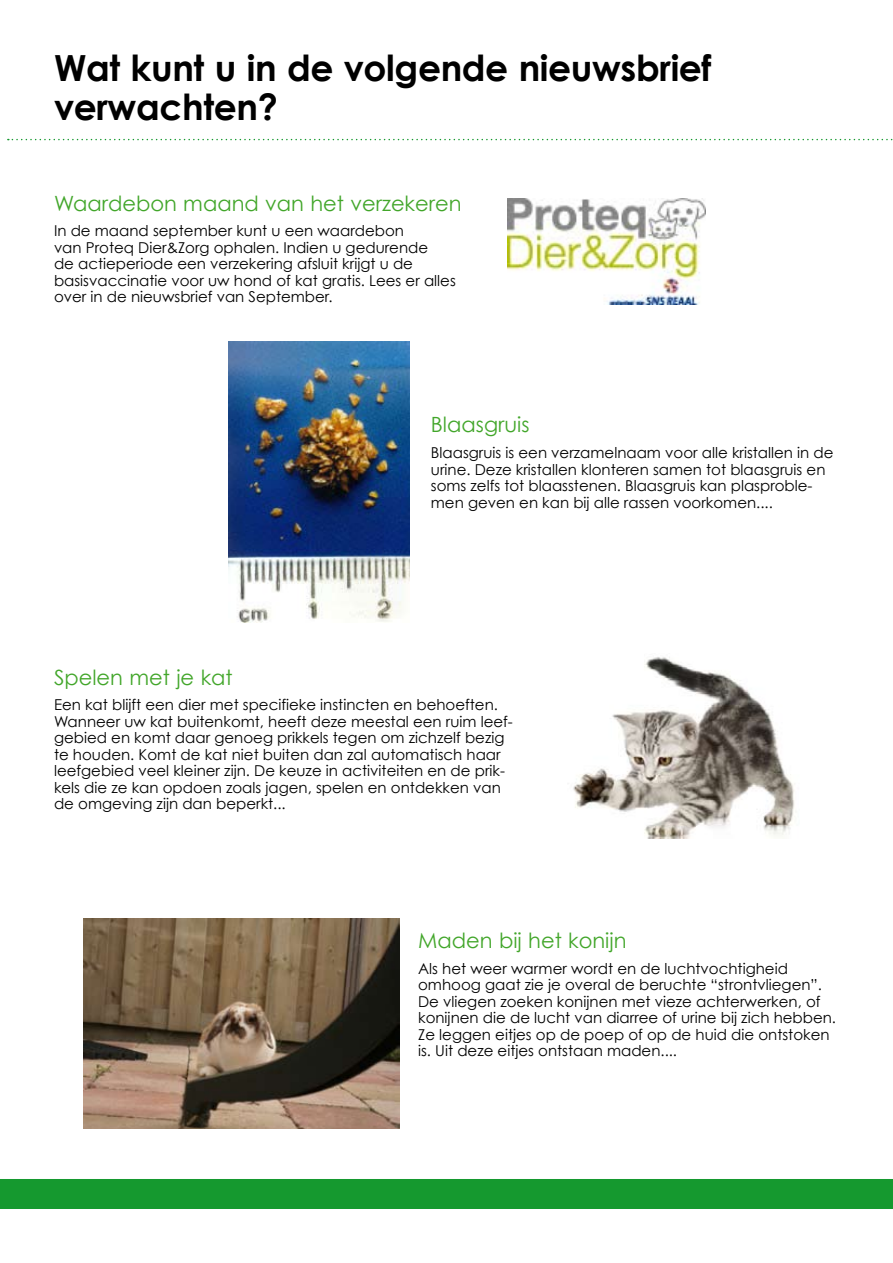
<style>
.page{position:relative;width:893px;height:1263px;background:#fff}
.page>*{position:absolute;margin:0;border:0;box-sizing:border-box;transform-origin:0 0}
.t1{font:700 36px/39px "Century Gothic";letter-spacing:-.01em;color:#000}
.t2{font:21px "Century Gothic";color:#42a62a}
.t3{font:15px/16.5px "Century Gothic";color:#000}
</style>
<div class="page">
<div style="left:0;top:1179px;width:893px;height:30px;background:#15992f"></div>
<svg style="left:8px;top:139px;width:885px;height:1px"></svg>
<img style="left:507px;top:198px;width:198px;height:107px">
<img style="left:228px;top:342px;width:182px;height:281px">
<img style="left:573px;top:657px;width:222px;height:182px">
<img style="left:84px;top:918px;width:316px;height:210px">
<h1 class="t1" style="left:54px;top:48px;width:659px">Wat kunt u in de volgende nieuwsbrief verwachten?</h1>
<h2 class="t2" style="left:54px;top:190px;width:409px">Waardebon maand van het verzekeren</h2>
<p class="t3" style="left:54px;top:222px;width:403px">In de maand september kunt u een waardebon<br>van Proteq Dier&amp;Zorg ophalen. Indien u gedurende<br>de actieperiode een verzekering afsluit krijgt u de basisvaccinatie voor uw hond of kat gratis. Lees er alles over in de nieuwsbrief van September.</p>
<h2 class="t2" style="left:431px;top:412px;width:100px">Blaasgruis</h2>
<p class="t3" style="left:431px;top:444px;width:404px">Blaasgruis is een verzamelnaam voor alle kristallen in de urine. Deze kristallen klonteren samen tot blaasgruis en soms zelfs tot blaasstenen. Blaasgruis kan plasproble&shy;men geven en kan bij alle rassen voorkomen....</p>
<h2 class="t2" style="left:54px;top:664px;width:180px">Spelen met je kat</h2>
<p class="t3" style="left:54px;top:696px;width:460px">Een kat blijft een dier met specifieke instincten en behoeften.<br>Wanneer uw kat buitenkomt, heeft deze meestal een ruim leef&shy;gebied en komt daar genoeg prikkels tegen om zichzelf bezig te houden. Komt de kat niet buiten dan zal automatisch haar leefgebied veel kleiner zijn. De keuze in activiteiten en de prik&shy;kels die ze kan opdoen zoals jagen, spelen en ontdekken van de omgeving zijn dan beperkt...</p>
<h2 class="t2" style="left:418px;top:928px;width:210px">Maden bij het konijn</h2>
<p class="t3" style="left:418px;top:960px;width:419px">Als het weer warmer wordt en de luchtvochtigheid omhoog gaat zie je overal de beruchte “strontvliegen”.<br>De vliegen zoeken konijnen met vieze achterwerken, of konijnen die de lucht van diarree of urine bij zich hebben.<br>Ze leggen eitjes op de poep of op de huid die ontstoken is. Uit deze eitjes ontstaan maden....</p>
</div>
